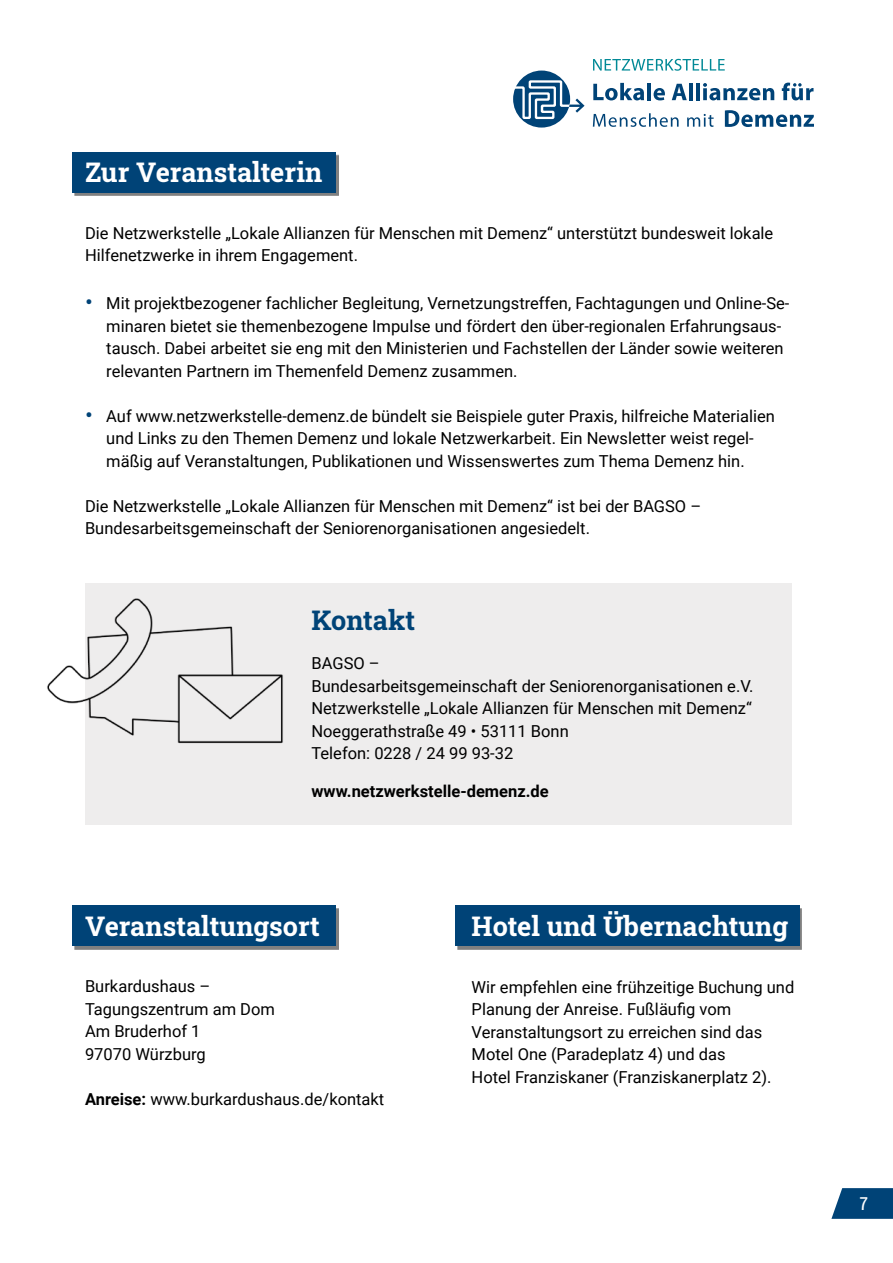
<style>
.page{position:relative;width:893px;height:1263px;background:#fff}
.page>*{position:absolute;margin:0;border:0;box-sizing:border-box;transform-origin:0 0}
.t1{font:700 27px "Roboto Slab";color:#fff}
.t2{font:700 27px "Roboto Slab";color:#004377}
.t3{font:19.5px "Fago Pro";color:#fff}
.t4{font:16.5px/22.5px "Roboto";color:#000}
.t5{font:700 16.5px "Roboto";color:#000}
.s1{font-family:"Fago Pro";font-weight:700;font-size:19.5px;color:#004377}
.s2{font-weight:700}
</style>
<div class="page">
<div style="left:457px;top:908px;width:345px;height:41px;background:#808080"></div>
<div style="left:455px;top:906px;width:344px;height:40px;background:#004377"></div>
<div style="left:75px;top:908px;width:264px;height:41px;background:#808080"></div>
<div style="left:72px;top:906px;width:264px;height:40px;background:#004377"></div>
<svg style="left:831px;top:1188px;width:62px;height:31px"></svg>
<svg style="left:593px;top:59px;width:132px;height:12px"></svg>
<div style="left:513px;top:71px;width:57px;height:57px;background:#004377;border-radius:50%"></div>
<svg style="left:513px;top:80px;width:72px;height:39px"></svg>
<svg style="left:593px;top:83px;width:51px;height:17px"></svg>
<hr style="left:647px;top:83px;width:4px;height:17px;background:#004377">
<svg style="left:654px;top:88px;width:11px;height:12px"></svg>
<svg style="left:672px;top:84px;width:15px;height:16px"></svg>
<hr style="left:689px;top:83px;width:4px;height:17px;background:#004377">
<hr style="left:696px;top:83px;width:4px;height:17px;background:#004377">
<svg style="left:703px;top:83px;width:71px;height:17px"></svg>
<svg style="left:782px;top:83px;width:31px;height:17px"></svg>
<svg style="left:725px;top:110px;width:89px;height:17px"></svg>
<svg style="left:593px;top:113px;width:86px;height:14px"></svg>
<svg style="left:687px;top:114px;width:27px;height:13px"></svg>
<div style="left:75px;top:155px;width:264px;height:41px;background:#000;opacity:.5"></div>
<div style="left:72px;top:152px;width:264px;height:40px;background:#004377"></div>
<div style="left:85px;top:583px;width:707px;height:241px;background:#eeeded"></div>
<img style="left:47px;top:598px;width:236px;height:146px">
<h1 class="t1" style="left:85px;top:154px;width:239px">Zur Veranstalterin</h1>
<p class="t4" style="left:85px;top:221px;width:690px">Die Netzwerkstelle „Lokale Allianzen für Menschen mit Demenz“ unterstützt bundesweit lokale<br>Hilfenetzwerke in ihrem Engagement.</p>
<p class="t4" style="left:106px;top:292px;width:685px;text-indent:-21px"><span class="s1">•</span> Mit projektbezogener fachlicher Begleitung, Vernetzungstreffen, Fachtagungen und Online-Se&shy;minaren bietet sie themenbezogene Impulse und fördert den über-regionalen Erfahrungsaus&shy;tausch. Dabei arbeitet sie eng mit den Ministerien und Fachstellen der Länder sowie weiteren relevanten Partnern im Themenfeld Demenz zusammen.</p>
<p class="t4" style="left:85px;top:404px;width:691px;text-align:center"><span class="s1">•</span> Auf www.netzwerkstelle-demenz.de bündelt sie Beispiele guter Praxis, hilfreiche Materialien und Links zu den Themen Demenz und lokale Netzwerkarbeit. Ein Newsletter weist regel&shy;mäßig auf Veranstaltungen, Publikationen und Wissenswertes zum Thema Demenz hin.</p>
<p class="t4" style="left:85px;top:494px;width:618px">Die Netzwerkstelle „Lokale Allianzen für Menschen mit Demenz“ ist bei der BAGSO –<br>Bundesarbeitsgemeinschaft der Seniorenorganisationen angesiedelt.</p>
<h1 class="t2" style="left:311px;top:601px;width:105px">Kontakt</h1>
<p class="t4" style="left:311px;top:652px;width:443px">BAGSO –<br>Bundesarbeitsgemeinschaft der Seniorenorganisationen e.V.</p>
<p class="t4" style="left:311px;top:697px;width:442px">Netzwerkstelle „Lokale Allianzen für Menschen mit Demenz“</p>
<p class="t4" style="left:311px;top:719px;width:259px">Noeggerathstraße 49 • 53111 Bonn</p>
<p class="t4" style="left:311px;top:742px;width:203px">Telefon: 0228 / 24 99 93-32</p>
<p class="t5" style="left:311px;top:779px;width:239px">www.netzwerkstelle-demenz.de</p>
<p class="t1" style="left:85px;top:907px;width:236px">Veranstaltungsort</p>
<p class="t4" style="left:85px;top:974px;width:191px">Burkardushaus –<br>Tagungszentrum am Dom<br>Am Bruderhof 1<br>97070 Würzburg</p>
<p class="t4" style="left:85px;top:1087px;width:301px"><span class="s2">Anreise:</span> www.burkardushaus.de/kontakt</p>
<h1 class="t1" style="left:472px;top:908px;width:318px">Hotel und Übernachtung</h1>
<p class="t4" style="left:472px;top:975px;width:324px">Wir empfehlen eine frühzeitige Buchung und Planung der Anreise. Fußläufig vom Veranstaltungsort zu erreichen sind das Motel One (Paradeplatz 4) und das<br>Hotel Franziskaner (Franziskanerplatz 2).</p>
<p class="t3" style="left:860px;top:1191px;width:9px">7</p>
</div>
